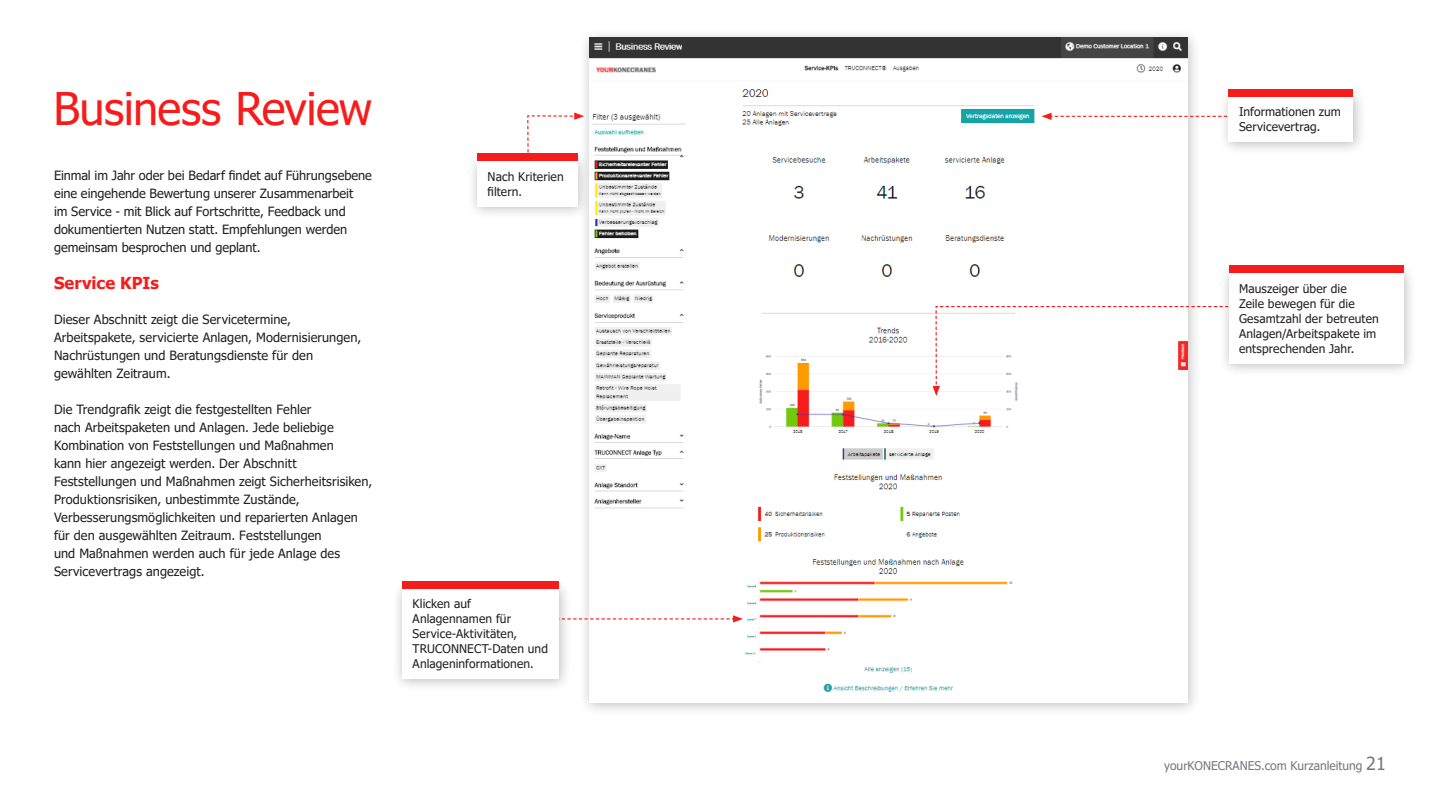
<style>
.page{position:relative;width:1440px;height:810px;background:#fff}
.page>*{position:absolute;margin:0;border:0;box-sizing:border-box;transform-origin:0 0}
.Headline_Inside{font:45px "Tahoma";letter-spacing:-.015em;color:#f71c1c}
.Subhead_for_body_copy{font:700 16.5px "Tahoma";letter-spacing:.005em;color:#f71c1c}
.Body_copy{font:12.75px/18px "Tahoma";letter-spacing:.005em;color:#231f20}
.Box_text{font:12px/15px "Tahoma";letter-spacing:.01em;color:#231f20}
.t1{font:12px "Tahoma";color:#75787b}
.s1{font-size:18px}
</style>
<div class="page">
<div style="left:578px;top:28px;width:623px;height:689px;background:#231f20;opacity:.3"></div>
<img style="left:589px;top:38px;width:598px;height:664px">
<svg style="left:527px;top:112px;width:57px;height:39px"></svg>
<div style="left:467px;top:151px;width:123px;height:68px;background:#231f20;opacity:.3"></div>
<div style="left:477px;top:161px;width:100px;height:45px;background:#fff"></div>
<div style="left:477px;top:154px;width:100px;height:7px;background:#f71c1c"></div>
<svg style="left:932px;top:305px;width:286px;height:91px"></svg>
<div style="left:1218px;top:263px;width:198px;height:114px;background:#231f20;opacity:.3"></div>
<div style="left:1228px;top:273px;width:175px;height:91px;background:#fff"></div>
<div style="left:1228px;top:265px;width:175px;height:8px;background:#f71c1c"></div>
<svg style="left:1041px;top:113px;width:175px;height:7px"></svg>
<div style="left:1218px;top:87px;width:148px;height:68px;background:#231f20;opacity:.3"></div>
<div style="left:1228px;top:97px;width:125px;height:45px;background:#fff"></div>
<div style="left:1228px;top:89px;width:125px;height:8px;background:#f71c1c"></div>
<svg style="left:573px;top:615px;width:170px;height:8px"></svg>
<div style="left:392px;top:579px;width:179px;height:113px;background:#231f20;opacity:.3"></div>
<div style="left:402px;top:589px;width:156px;height:90px;background:#fff"></div>
<div style="left:402px;top:581px;width:156px;height:8px;background:#f71c1c"></div>
<p class="Headline_Inside" style="left:53px;top:79px;width:320px">Business Review</p>
<p class="Body_copy" style="left:54px;top:167px;width:319px">Einmal im Jahr oder bei Bedarf findet auf Führungsebene eine eingehende Bewertung unserer Zusammenarbeit<br>im Service - mit Blick auf Fortschritte, Feedback und dokumentierten Nutzen statt. Empfehlungen werden gemeinsam besprochen und geplant.</p>
<p class="Subhead_for_body_copy" style="left:54px;top:271px;width:106px">Service KPIs</p>
<p class="Body_copy" style="left:54px;top:311px;width:309px">Dieser Abschnitt zeigt die Servicetermine, Arbeitspakete, servicierte Anlagen, Modernisierungen, Nachrüstungen und Beratungsdienste für den gewählten Zeitraum.</p>
<p class="Body_copy" style="left:54px;top:401px;width:320px">Die Trendgrafik zeigt die festgestellten Fehler<br>nach Arbeitspaketen und Anlagen. Jede beliebige Kombination von Feststellungen und Maßnahmen<br>kann hier angezeigt werden. Der Abschnitt Feststellungen und Maßnahmen zeigt Sicherheitsrisiken, Produktionsrisiken, unbestimmte Zustände, Verbesserungsmöglichkeiten und reparierten Anlagen für den ausgewählten Zeitraum. Feststellungen<br>und Maßnahmen werden auch für jede Anlage des Servicevertrags angezeigt.</p>
<p class="Box_text" style="left:488px;top:170px;width:78px">Nach Kriterien filtern.</p>
<p class="Box_text" style="left:413px;top:597px;width:137px">Klicken auf<br>Anlagennamen für<br>Service-Aktivitäten,<br>TRUCONNECT-Daten und<br>Anlageninformationen.</p>
<p class="Box_text" style="left:1239px;top:105px;width:103px">Informationen zum<br>Servicevertrag.</p>
<p class="Box_text" style="left:1239px;top:282px;width:141px">Mauszeiger über die<br>Zeile bewegen für die<br>Gesamtzahl der betreuten<br>Anlagen/Arbeitspakete im entsprechenden Jahr.</p>
<p class="t1" style="left:1164px;top:757px;width:223px">yourKONECRANES.com Kurzanleitung <span class="s1">21</span></p>
</div>
